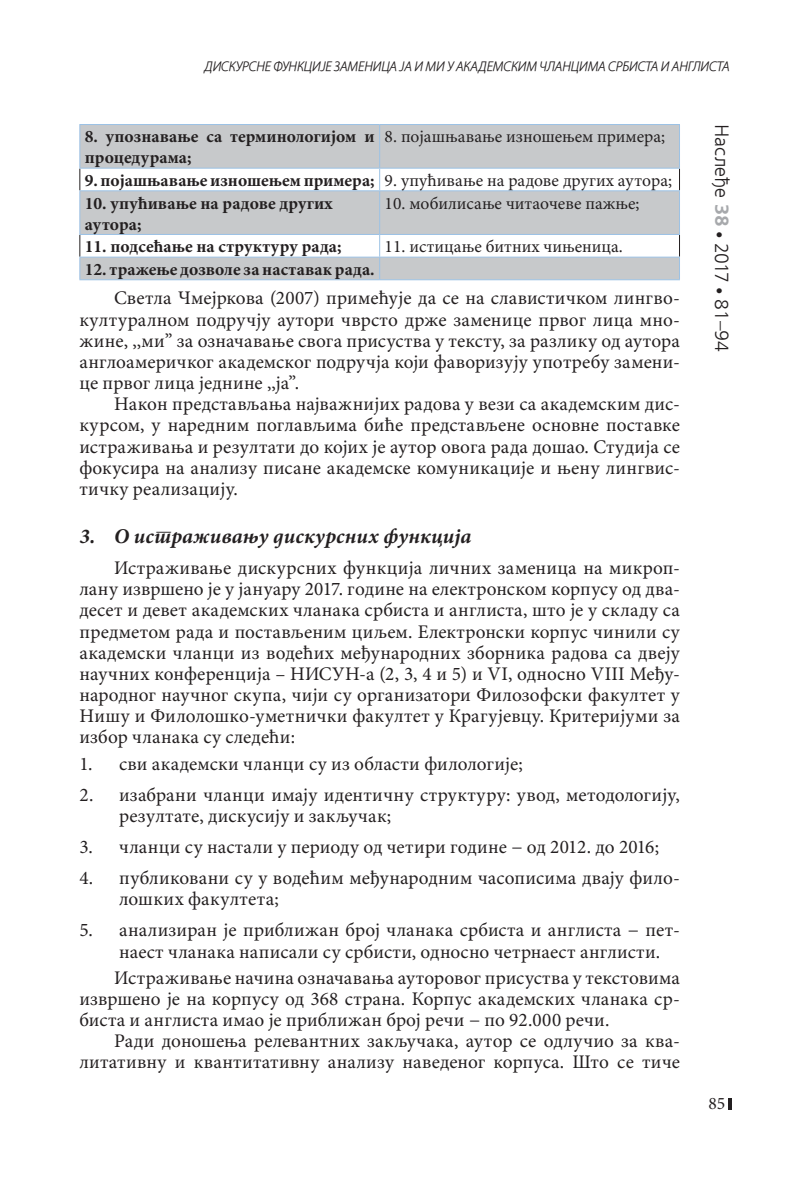
<style>
.page{position:relative;width:809px;height:1196px;background:#fff}
.page>*{position:absolute;margin:0;border:0;box-sizing:border-box;transform-origin:0 0}
.t1{font:italic 700 21px "Minion ZN";letter-spacing:.01em;color:#231f20}
.t2{font:19.25px/21.2px "Minion ZN";letter-spacing:.01em;color:#231f20;text-align:justify}
.t3{font:19.25px "FRUTIGER";letter-spacing:-.03em;color:#231f20}
.t4{font:17.5px "Minion ZN";color:#231f20}
.t5{font:700 17.5px/21px "Minion ZN";color:#231f20}
.t6{font:italic 14px "Miriad ZN";color:#231f20}
.s1{font-weight:700}
.s2{font-family:"Freesetcir"}
.s3{font-family:"Freesetcir";font-weight:700;color:#a7a9ac}
.s4{font-family:"Minion Pro"}
</style>
<div class="page">
<hr style="left:728px;top:1097px;width:4px;height:12px;background:#231f20">
<svg style="left:80px;top:125px;width:599px;height:154px;fill:#c7c9cb"></svg>
<svg style="left:379px;top:169px;width:1px;height:21px"></svg>
<svg style="left:79px;top:169px;width:1px;height:21px"></svg>
<svg style="left:679px;top:169px;width:1px;height:21px"></svg>
<hr style="left:79px;top:124px;width:300px;height:1px;background:#9cc2e5">
<hr style="left:79px;top:125px;width:1px;height:43px;background:#9cc2e5">
<hr style="left:79px;top:168px;width:300px;height:1px;background:#9cc2e5">
<hr style="left:379px;top:124px;width:301px;height:1px;background:#9cc2e5">
<hr style="left:379px;top:125px;width:1px;height:43px;background:#9cc2e5">
<hr style="left:679px;top:125px;width:1px;height:43px;background:#9cc2e5">
<hr style="left:379px;top:168px;width:301px;height:1px;background:#9cc2e5">
<hr style="left:79px;top:190px;width:300px;height:1px;background:#9cc2e5">
<hr style="left:79px;top:191px;width:1px;height:43px;background:#9cc2e5">
<hr style="left:79px;top:234px;width:300px;height:1px;background:#9cc2e5">
<hr style="left:379px;top:190px;width:301px;height:1px;background:#9cc2e5">
<hr style="left:379px;top:191px;width:1px;height:43px;background:#9cc2e5">
<hr style="left:679px;top:191px;width:1px;height:43px;background:#9cc2e5">
<hr style="left:379px;top:234px;width:301px;height:1px;background:#9cc2e5">
<hr style="left:79px;top:257px;width:300px;height:1px;background:#9cc2e5">
<svg style="left:79px;top:235px;width:1px;height:44px"></svg>
<hr style="left:79px;top:279px;width:300px;height:1px;background:#9cc2e5">
<hr style="left:379px;top:257px;width:301px;height:1px;background:#9cc2e5">
<svg style="left:379px;top:235px;width:1px;height:44px"></svg>
<svg style="left:679px;top:235px;width:1px;height:44px"></svg>
<hr style="left:379px;top:279px;width:301px;height:1px;background:#9cc2e5">
<p class="t6" style="left:205px;top:59px;width:526px">ДИСКУРСНЕ ФУНКЦИЈЕ ЗАМЕНИЦА ЈА И МИ У АКАДЕМСКИМ ЧЛАНЦИМА СРБИСТА И АНГЛИСТА</p>
<p class="t5" style="left:85px;top:127px;width:291px">8. упознавање са терминологијом и процедурама;</p>
<p class="t4" style="left:384px;top:126px;width:282px">8. појашњавање изношењем примера;</p>
<p class="t4" style="left:85px;top:170px;width:588px"><span class="s1">9. појашњавање изношењем примера;</span> 9. упућивање на радове других аутора;</p>
<p class="t5" style="left:85px;top:193px;width:249px">10. упућивање на радове других аутора;</p>
<p class="t4" style="left:384px;top:192px;width:256px">10. мобилисање читаочеве пажње;</p>
<p class="t5" style="left:85px;top:237px;width:258px">11. подсећање на структуру рада;</p>
<p class="t4" style="left:384px;top:236px;width:240px">11. истицање битних чињеница.</p>
<p class="t5" style="left:85px;top:259px;width:291px">12. тражење дозволе за наставак рада.</p>
<p class="t2" style="left:79px;top:288px;width:602px;text-indent:35px">Светла Чмејркова (2007) примећује да се на славистичком лингво&shy;културалном подручју аутори чврсто држе заменице првог лица мно&shy;жине, ,,ми” за означавање свога присуства у тексту, за разлику од аутора англоамеричког академског подручја који фаворизују употребу замени&shy;це првог лица једнине ,,ја”.</p>
<p class="t2" style="left:79px;top:394px;width:602px;text-indent:35px">Након представљања најважнијих радова у вези са академским дис&shy;курсом, у наредним поглављима биће представљене основне поставке истраживања и резултати до којих је аутор овога рада дошао. Студија се фокусира на анализу писане академске комуникације и њену лингвис&shy;тичку реализацију.</p>
<p class="t1" style="left:79px;top:523px;width:393px">3. О истраживању дискурсних функција</p>
<p class="t2" style="left:79px;top:558px;width:602px;text-indent:35px">Истраживање дискурсних функција личних заменица на микроп&shy;лану извршено је у јануару 2017. године на електронском корпусу од два&shy;десет и девет академских чланака србиста и англиста, што је у складу са предметом рада и постављеним циљем. Електронски корпус чинили су академски чланци из водећих међународних зборника радова са двеју научних конференција – НИСУН-а (2, 3, 4 и 5) и VI, односно VIII Међу&shy;народног научног скупа, чији су организатори Филозофски факултет у Нишу и Филолошко-уметнички факултет у Крагујевцу. Критеријуми за избор чланака су следећи:</p>
<p class="t2" style="left:79px;top:753px;width:445px">1. сви академски чланци су из области филологије;</p>
<p class="t2" style="left:119px;top:784px;width:562px;text-indent:-40px">2. изабрани чланци имају идентичну структуру: увод, методологију, резултате, дискусију и закључак;</p>
<p class="t2" style="left:79px;top:837px;width:581px">3. чланци су настали у периоду од четири године − од 2012. до 2016;</p>
<p class="t2" style="left:119px;top:868px;width:562px;text-indent:-40px">4. публиковани су у водећим међународним часописима двају фило&shy;лошких факултета;</p>
<p class="t2" style="left:119px;top:920px;width:562px;text-indent:-40px">5. анализиран је приближан број чланака србиста и англиста − пет&shy;наест чланака написали су србисти, односно четрнаест англисти.</p>
<p class="t2" style="left:79px;top:967px;width:602px;text-indent:35px">Истраживање начина означавања ауторовог присуства у текстовима извршено је на корпусу од 368 страна. Корпус академских чланака ср&shy;биста и англиста имао је приближан број речи − по 92.000 речи.</p>
<p class="t2" style="left:79px;top:1031px;width:602px;text-align:right">Ради доношења релевантних закључака, аутор се одлучио за ква&shy;литативну и квантитативну анализу наведеног корпуса. Што се тиче</p>
<p class="t3" style="left:733px;top:124px;width:229px;rotate:90deg"><span class="s2">Nasle|e</span> <span class="s3">38</span> <span class="s4">•</span> 2017 <span class="s4">•</span> 81–94</p>
<p class="t4" style="left:708px;top:1093px;width:18px">85</p>
</div>
